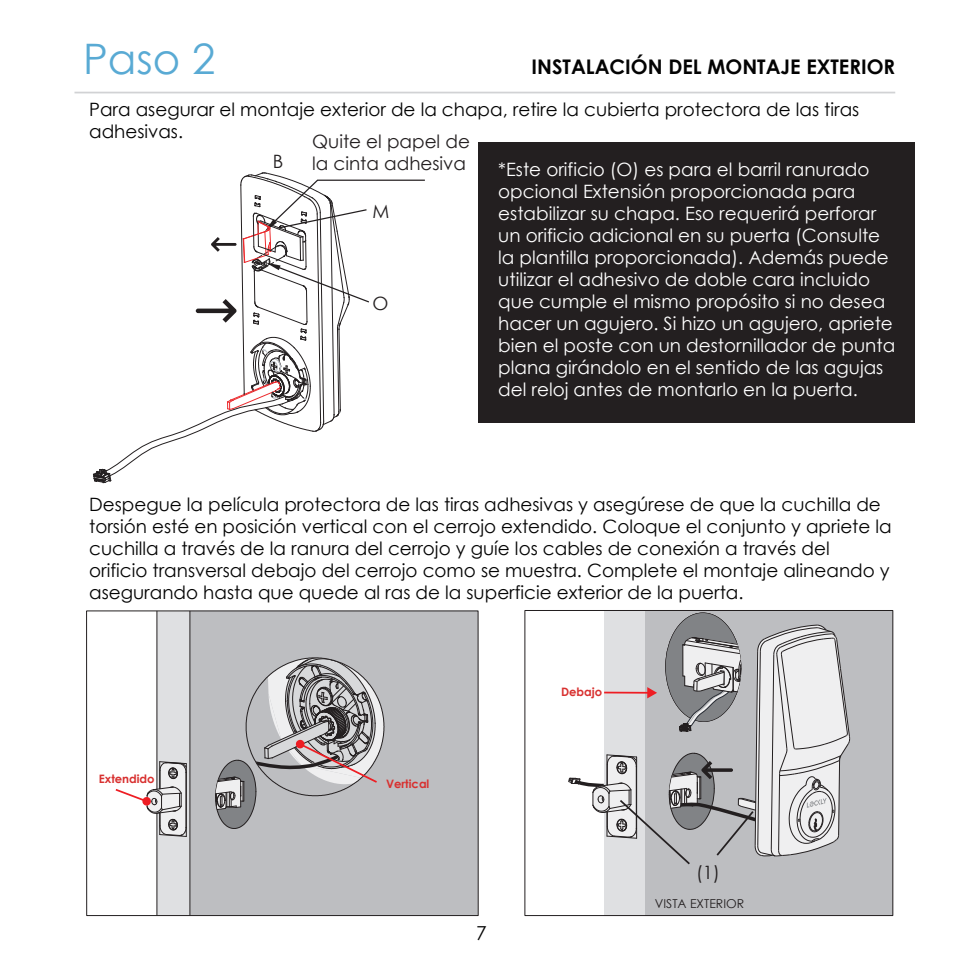
<style>
.page{position:relative;width:975px;height:975px;background:#fff}
.page>*{position:absolute;margin:0;border:0;box-sizing:border-box;transform-origin:0 0}
.t1{font:42px "Century Gothic";color:#59aad4}
.t2{font:700 20.12px "Century Gothic";color:#030303}
.t3{font:19.25px "Century Gothic";color:#030303}
.t4{font:18.38px/22.1px "Century Gothic";color:#030303}
.t5{font:18.38px/22.1px "Century Gothic";color:#fff}
.t6{font:18.38px/22.1px "Century Gothic";color:#231f20}
.t7{font:12.25px "Century Gothic";color:#231f20}
.t8{font:700 11.55px "Century Gothic";color:#d8302f}
</style>
<div class="page">
<div style="left:478px;top:142px;width:437px;height:280px;background:#231f20"></div>
<svg style="left:93px;top:172px;width:332px;height:311px"></svg>
<hr style="left:74px;top:92px;width:820px;height:1px;background:#d1d2d4">
<div style="left:184px;top:610px;width:294px;height:305px;background:#bdbec1"></div>
<div style="left:644px;top:610px;width:248px;height:305px;background:#bdbec1"></div>
<div style="left:603px;top:610px;width:41px;height:305px;background:#dfe0e2"></div>
<div style="left:665px;top:612px;width:76px;height:109px;background:#818386;border-radius:50%"></div>
<svg style="left:215px;top:657px;width:170px;height:171px"></svg>
<svg style="left:114px;top:610px;width:76px;height:305px"></svg>
<svg style="left:568px;top:624px;width:282px;height:241px"></svg>
<h1 class="t1" style="left:83px;top:29px;width:134px">Paso 2</h1>
<p class="t2" style="left:531px;top:51px;width:365px">INSTALACIÓN DEL MONTAJE EXTERIOR</p>
<p class="t4" style="left:89px;top:98px;width:771px">Para asegurar el montaje exterior de la chapa, retire la cubierta protectora de las tiras adhesivas.</p>
<p class="t6" style="left:312px;top:130px;width:159px">Quite el papel de la cinta adhesiva</p>
<p class="t6" style="left:273px;top:150px;width:12px">B</p>
<p class="t5" style="left:498px;top:158px;width:398px">*Este orificio (O) es para el barril ranurado opcional Extensión proporcionada para estabilizar su chapa. Eso requerirá perforar un orificio adicional en su puerta (Consulte la plantilla proporcionada). Además puede utilizar el adhesivo de doble cara incluido que cumple el mismo propósito si no desea hacer un agujero. Si hizo un agujero, apriete bien el poste con un destornillador de punta plana girándolo en el sentido de las agujas del reloj antes de montarlo en la puerta.</p>
<p class="t6" style="left:372px;top:200px;width:18px">M</p>
<p class="t6" style="left:372px;top:292px;width:17px">O</p>
<p class="t4" style="left:89px;top:492px;width:803px">Despegue la película protectora de las tiras adhesivas y asegúrese de que la cuchilla de torsión esté en posición vertical con el cerrojo extendido. Coloque el conjunto y apriete la cuchilla a través de la ranura del cerrojo y guíe los cables de conexión a través del orificio transversal debajo del cerrojo como se muestra. Complete el montaje alineando y asegurando hasta que quede al ras de la superficie exterior de la puerta.</p>
<p class="t8" style="left:99px;top:769px;width:57px">Extendido</p>
<p class="t8" style="left:386px;top:774px;width:45px">Vertical</p>
<p class="t3" style="left:476px;top:919px;width:12px">7</p>
<p class="t8" style="left:560px;top:682px;width:43px">Debajo</p>
<p class="t6" style="left:695px;top:861px;width:25px">(1)</p>
<p class="t7" style="left:654px;top:894px;width:91px">VISTA EXTERIOR</p>
</div>
